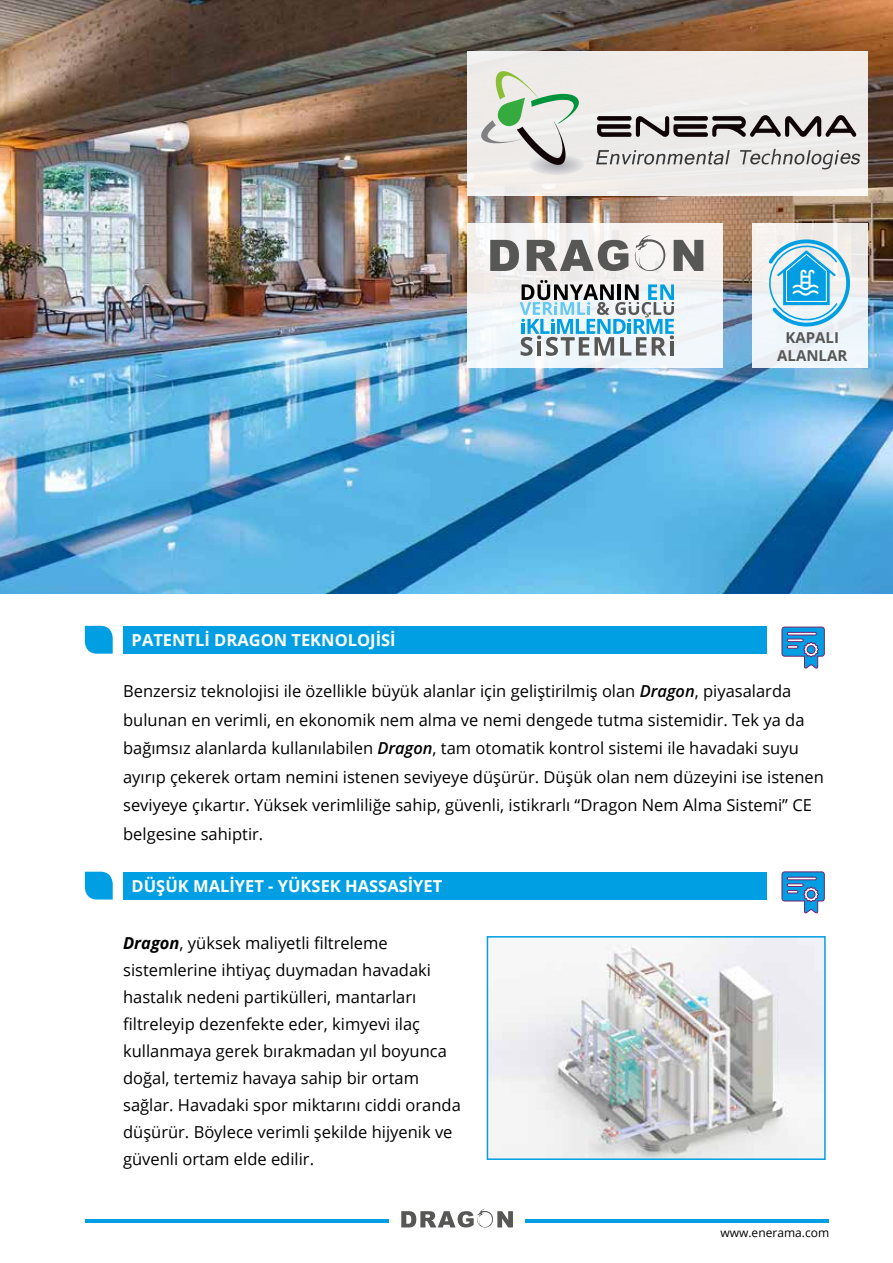
<style>
.page{position:relative;width:893px;height:1263px;background:#fff}
.page>*{position:absolute;margin:0;border:0;box-sizing:border-box;transform-origin:0 0}
.t1{font:16.5px/27px "Open Sans";color:#000}
.t2{font:700 16.5px "Open Sans";color:#fff}
.t3{font:700 15px/18px "Open Sans";color:#575756;text-align:center}
.t4{font:12px "Open Sans";color:#000}
.s1{font-weight:600;font-style:italic}
.s2{font-weight:700;font-style:italic}
</style>
<div class="page">
<svg style="left:401px;top:1208px;width:112px;height:20px"></svg>
<hr style="left:85px;top:1219px;width:304px;height:3px;background:#009fe3">
<hr style="left:526px;top:1219px;width:303px;height:3px;background:#009fe3">
<img style="left:0;top:0;width:893px;height:594px">
<div style="left:123px;top:626px;width:644px;height:28px;background:#009fe3"></div>
<div style="left:123px;top:872px;width:644px;height:27px;background:#009fe3"></div>
<svg style="left:85px;top:626px;width:28px;height:28px"></svg>
<svg style="left:85px;top:872px;width:28px;height:27px"></svg>
<svg style="left:782px;top:627px;width:42px;height:41px"></svg>
<svg style="left:782px;top:872px;width:42px;height:41px"></svg>
<div style="left:467px;top:223px;width:255px;height:145px;background:#f2f4f5"></div>
<svg style="left:634px;top:235px;width:32px;height:37px"></svg>
<svg style="left:527px;top:240px;width:101px;height:31px"></svg>
<svg style="left:490px;top:240px;width:29px;height:31px"></svg>
<svg style="left:674px;top:240px;width:29px;height:31px"></svg>
<svg style="left:520px;top:280px;width:154px;height:76px"></svg>
<hr style="left:670px;top:341px;width:4px;height:15px;background:#575756">
<div style="left:467px;top:51px;width:400px;height:144px;background:#efece9"></div>
<svg style="left:597px;top:115px;width:259px;height:22px"></svg>
<svg style="left:481px;top:71px;width:102px;height:104px"></svg>
<svg style="left:596px;top:150px;width:134px;height:15px"></svg>
<svg style="left:740px;top:149px;width:120px;height:20px"></svg>
<div style="left:752px;top:223px;width:115px;height:145px;background:linear-gradient(to bottom,#f1ebe8,#edf6fd)"></div>
<svg style="left:765px;top:236px;width:89px;height:93px"></svg>
<img style="left:490px;top:939px;width:333px;height:218px">
<div style="left:487px;top:936px;width:339px;height:224px;border:2px solid #009fe3"></div>
<p class="t2" style="left:132px;top:628px;width:266px">PATENTLİ DRAGON TEKNOLOJİSİ</p>
<p class="t3" style="left:777px;top:328px;width:72px">KAPALI<br>ALANLAR</p>
<p class="t1" style="left:123px;top:676px;width:702px;line-height:28.5px">Benzersiz teknolojisi ile özellikle büyük alanlar için geliştirilmiş olan <span class="s1">Dragon</span>, piyasalarda bulunan en verimli, en ekonomik nem alma ve nemi dengede tutma sistemidir. Tek ya da bağımsız alanlarda kullanılabilen <span class="s1">Dragon</span>, tam otomatik kontrol sistemi ile havadaki suyu ayırıp çekerek ortam nemini istenen seviyeye düşürür. Düşük olan nem düzeyini ise istenen seviyeye çıkartır. Yüksek verimliliğe sahip, güvenli, istikrarlı “Dragon Nem Alma Sistemi” CE belgesine sahiptir.</p>
<p class="t2" style="left:132px;top:874px;width:312px">DÜŞÜK MALİYET - YÜKSEK HASSASİYET</p>
<p class="t1" style="left:123px;top:929px;width:339px"><span class="s2">Dragon</span>, yüksek maliyetli filtreleme sistemlerine ihtiyaç duymadan havadaki hastalık nedeni partikülleri, mantarları filtreleyip dezenfekte eder, kimyevi ilaç kullanmaya gerek bırakmadan yıl boyunca doğal, tertemiz havaya sahip bir ortam sağlar. Havadaki spor miktarını ciddi oranda düşürür. Böylece verimli şekilde hijyenik ve güvenli ortam elde edilir.</p>
<p class="t4" style="left:720px;top:1225px;width:110px">www.enerama.com</p>
</div>
